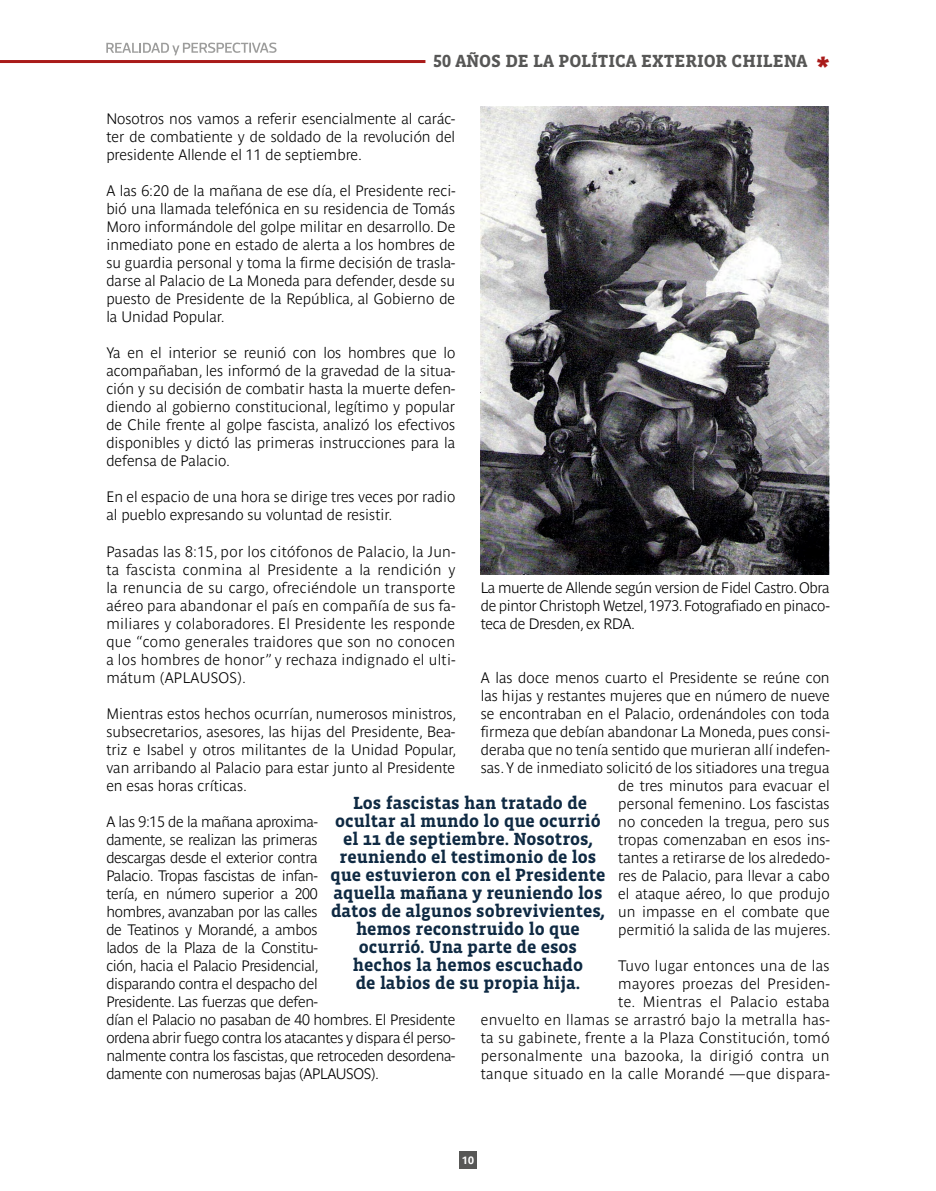
<style>
.page{position:relative;width:936px;height:1191px;background:#fff}
.page>*{position:absolute;margin:0;border:0;box-sizing:border-box;transform-origin:0 0}
.t1{font:700 18px/18px "Vista Slab OTCE";color:#0f2a43;text-align:center}
.t2{font:700 18px "Vista Slab OTCE";color:#575756}
.t3{font:700 15px/18px "Parisine Std Clair";color:#000;text-align:justify}
.t4{font:700 15px/18px "Parisine Std Clair";letter-spacing:-.02em;color:#000}
.t5{font:700 15px/18px "Parisine Std Clair";letter-spacing:.02em;color:#000;text-align:right}
.t6{font:700 10.5px "Parisine Std";color:#fff}
.s1{font-size:28.5px;color:#a91b1a}
</style>
<div class="page">
<div style="left:459px;top:1151px;width:17px;height:17px;background:#575756"></div>
<svg style="left:106px;top:43px;width:170px;height:12px"></svg>
<img style="left:480px;top:106px;width:349px;height:468px">
<hr style="left:0;top:60px;width:425px;height:3px;background:#a91b1a">
<p class="t2" style="left:433px;top:51px;width:398px">50 AÑOS DE LA POLÍTICA EXTERIOR CHILENA <span class="s1">*</span></p>
<p class="t3" style="left:106px;top:110px;width:350px">Nosotros nos vamos a referir esencialmente al carác&shy;ter de combatiente y de soldado de la revolución del presidente Allende el 11 de septiembre.</p>
<p class="t3" style="left:106px;top:182px;width:350px">A las 6:20 de la mañana de ese día, el Presidente reci&shy;bió una llamada telefónica en su residencia de Tomás Moro informándole del golpe militar en desarrollo. De inmediato pone en estado de alerta a los hombres de su guardia personal y toma la firme decisión de trasla&shy;darse al Palacio de La Moneda para defender, desde su puesto de Presidente de la República, al Gobierno de la Unidad Popular.</p>
<p class="t3" style="left:106px;top:344px;width:350px">Ya en el interior se reunió con los hombres que lo acompañaban, les informó de la gravedad de la situa&shy;ción y su decisión de combatir hasta la muerte defen&shy;diendo al gobierno constitucional, legítimo y popular de Chile frente al golpe fascista, analizó los efectivos disponibles y dictó las primeras instrucciones para la defensa de Palacio.</p>
<p class="t3" style="left:106px;top:488px;width:350px">En el espacio de una hora se dirige tres veces por radio al pueblo expresando su voluntad de resistir.</p>
<p class="t3" style="left:106px;top:542px;width:350px">Pasadas las 8:15, por los citófonos de Palacio, la Jun&shy;ta fascista conmina al Presidente a la rendición y la renuncia de su cargo, ofreciéndole un transporte aéreo para abandonar el país en compañía de sus fa&shy;miliares y colaboradores. El Presidente les responde que “como generales traidores que son no conocen a los hombres de honor” y rechaza indignado el ulti&shy;mátum (APLAUSOS).</p>
<p class="t3" style="left:106px;top:704px;width:351px">Mientras estos hechos ocurrían, numerosos ministros, subsecretarios, asesores, las hijas del Presidente, Bea&shy;triz e Isabel y otros militantes de la Unidad Popular, van arribando al Palacio para estar junto al Presidente en esas horas críticas.</p>
<p class="t4" style="left:106px;top:812px;width:350px">A las 9:15 de la mañana aproxima-<br>damente, se realizan las primeras<br>descargas desde el exterior contra<br>Palacio. Tropas fascistas de infan-<br>tería, en número superior a 200<br>hombres, avanzaban por las calles<br>de Teatinos y Morandé, a ambos<br>lados de la Plaza de la Constitu-<br>ción, hacia el Palacio Presidencial,<br>disparando contra el despacho del<br>Presidente. Las fuerzas que defen-<br>dían el Palacio no pasaban de 40 hombres. El Presidente ordena abrir fuego contra los atacantes y dispara él perso&shy;nalmente contra los fascistas, que retroceden desordena&shy;damente con numerosas bajas (APLAUSOS).</p>
<p class="t3" style="left:480px;top:578px;width:350px">La muerte de Allende según version de Fidel Castro. Obra de pintor Christoph Wetzel, 1973. Fotografiado en pinaco&shy;teca de Dresden, ex RDA.</p>
<p class="t3" style="left:480px;top:668px;width:351px;text-align:right">A las doce menos cuarto el Presidente se reúne con las hijas y restantes mujeres que en número de nueve se encontraban en el Palacio, ordenándoles con toda firmeza que debían abandonar La Moneda, pues consi&shy;deraba que no tenía sentido que murieran allí indefen&shy;sas. Y de inmediato solicitó de los sitiadores una tregua de tres minutos para evacuar el<br>personal femenino. Los fascistas<br>no conceden la tregua, pero sus<br>tropas comenzaban en esos ins-<br>tantes a retirarse de los alrededo-<br>res de Palacio, para llevar a cabo<br>el ataque aéreo, lo que produjo<br>un impasse en el combate que<br>permitió la salida de las mujeres.</p>
<p class="t5" style="left:480px;top:956px;width:350px">Tuvo lugar entonces una de las<br>mayores proezas del Presiden-<br>te. Mientras el Palacio estaba<br>envuelto en llamas se arrastró bajo la metralla has&shy;ta su gabinete, frente a la Plaza Constitución, tomó personalmente una bazooka, la dirigió contra un tanque situado en la calle Morandé —que dispara-</p>
<p class="t1" style="left:330px;top:793px;width:276px">Los fascistas han tratado de ocultar al mundo lo que ocurrió el 11 de septiembre. Nosotros, reuniendo el testimonio de los que estuvieron con el Presidente aquella mañana y reuniendo los datos de algunos sobrevivientes, hemos reconstruido lo que ocurrió. Una parte de esos hechos la hemos escuchado<br>de labios de su propia hija.</p>
<p class="t6" style="left:462px;top:1154px;width:13px">10</p>
</div>
